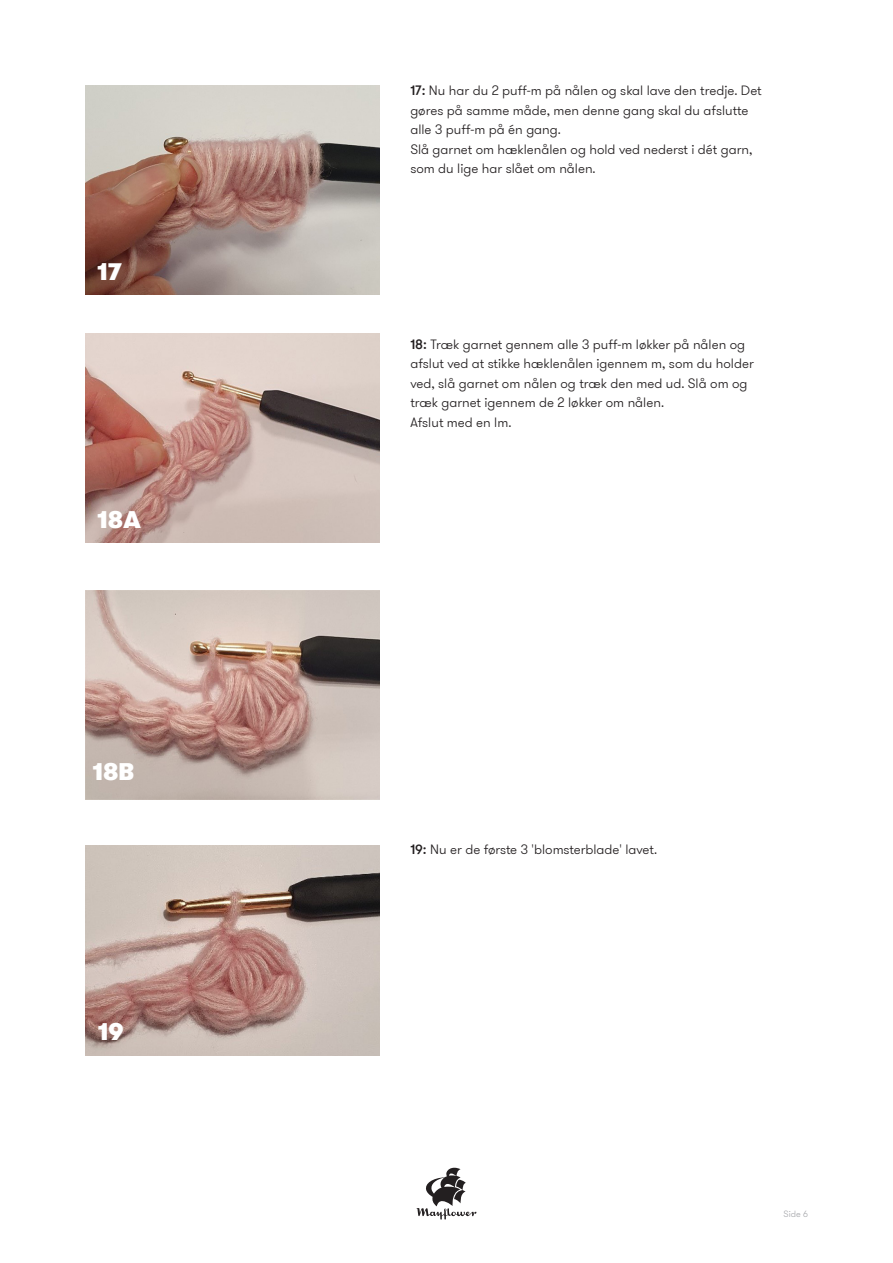
<style>
.page{position:relative;width:893px;height:1263px;background:#fff}
.page>*{position:absolute;margin:0;border:0;box-sizing:border-box;transform-origin:0 0}
.t1{font:900 24px "GT Walsheim Pro";color:#fff}
.t2{font:300 13.5px/19.5px "GT Walsheim Pro";color:#231f20}
.t3{font:300 9px "GT Walsheim Pro";color:#a8a9ad}
.s1{font-weight:500}
</style>
<div class="page">
<svg style="left:417px;top:1168px;width:59px;height:51px"></svg>
<img style="left:85px;top:85px;width:295px;height:210px">
<img style="left:85px;top:333px;width:295px;height:210px">
<img style="left:85px;top:590px;width:295px;height:210px">
<img style="left:85px;top:845px;width:295px;height:210px">
<p class="t1" style="left:97px;top:255px;width:26px">17</p>
<p class="t1" style="left:97px;top:504px;width:46px">18A</p>
<p class="t1" style="left:92px;top:755px;width:44px">18B</p>
<p class="t1" style="left:98px;top:1016px;width:27px">19</p>
<p class="t2" style="left:410px;top:81px;width:353px"><span class="s1">17:</span> Nu har du 2 puff-m på nålen og skal lave den tredje. Det gøres på samme måde, men denne gang skal du afslutte alle 3 puff-m på én gang.</p>
<p class="t2" style="left:410px;top:140px;width:344px">Slå garnet om hæklenålen og hold ved nederst i dét garn, som du lige har slået om nålen.</p>
<p class="t2" style="left:410px;top:335px;width:345px"><span class="s1">18:</span> Træk garnet gennem alle 3 puff-m løkker på nålen og afslut ved at stikke hæklenålen igennem m, som du holder ved, slå garnet om nålen og træk den med ud. Slå om og træk garnet igennem de 2 løkker om nålen.</p>
<p class="t2" style="left:410px;top:413px;width:103px">Afslut med en lm.</p>
<p class="t2" style="left:410px;top:840px;width:248px"><span class="s1">19:</span> Nu er de første 3 'blomsterblade' lavet.</p>
<p class="t3" style="left:783px;top:1208px;width:26px">Side 6</p>
</div>
